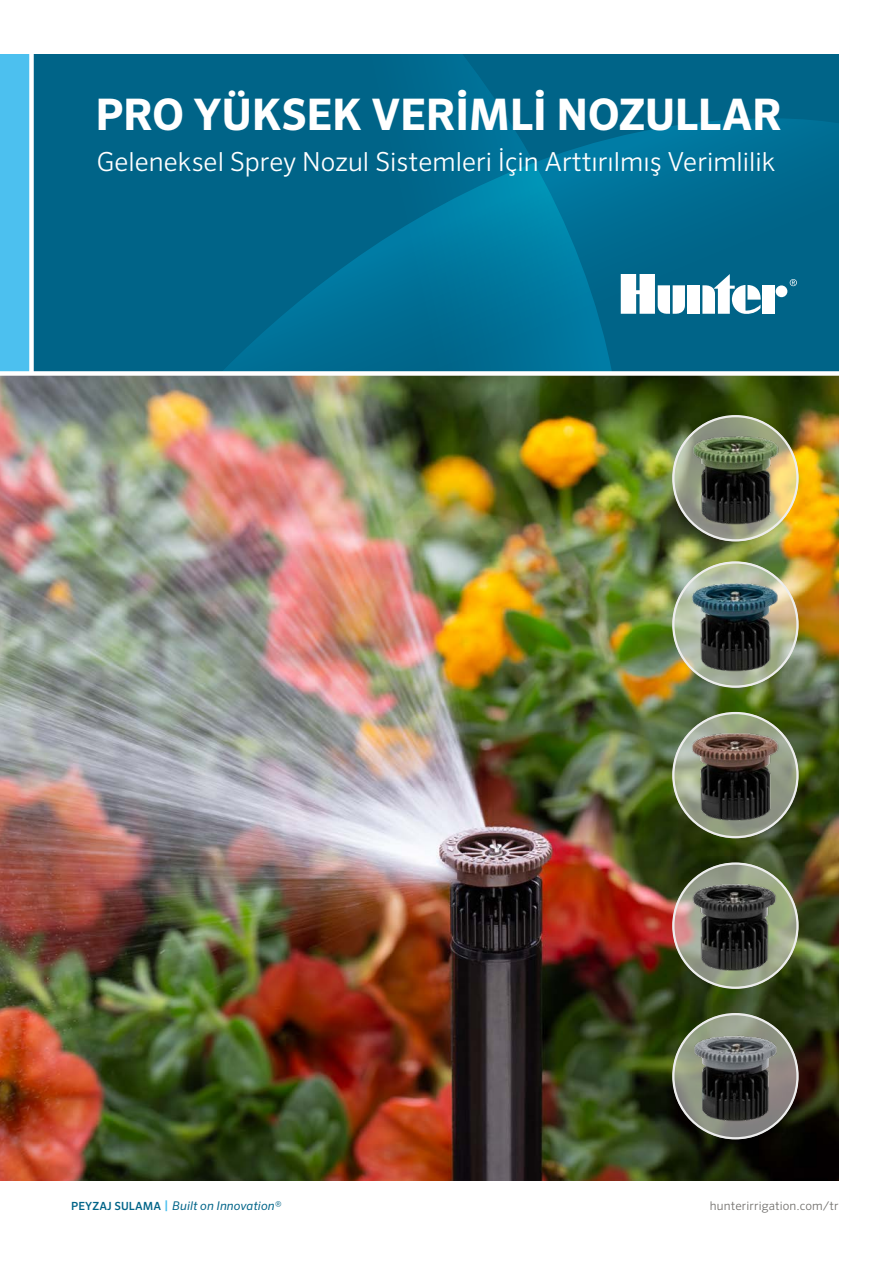
<style>
.page{position:relative;width:893px;height:1263px;background:#fff}
.page>*{position:absolute;margin:0;border:0;box-sizing:border-box;transform-origin:0 0}
.t1{font:700 43.5px "Sero Pro";letter-spacing:-.01em;color:#fff}
.t2{font:300 26.25px "Sero Pro";color:#fff}
.t3{font:italic 12px "Sero Pro";letter-spacing:.01em;color:#006488}
.t4{font:300 12px "Sero Pro";letter-spacing:.01em;color:#716f6c}
.s1{font-weight:500;font-style:normal;font-size:11.25px}
.s2{font-weight:500;font-style:normal;color:#4cc0ef}
</style>
<div class="page">
<img style="left:0;top:376px;width:839px;height:805px">
<div style="left:32px;top:54px;width:807px;height:317px;background:#006488"></div>
<svg style="left:652px;top:118px;width:187px;height:180px"></svg>
<svg style="left:223px;top:54px;width:429px;height:317px"></svg>
<div style="left:0;top:54px;width:31px;height:319px;background:#4cc0ef"></div>
<div style="left:29px;top:0;width:5px;height:373px;background:#fff"></div>
<svg style="left:790px;top:279px;width:7px;height:7px"></svg>
<div style="left:687px;top:285px;width:13px;height:29px;background:#fff"></div>
<div style="left:776px;top:285px;width:11px;height:12px;background:#fff;border-radius:50%"></div>
<div style="left:762px;top:285px;width:13px;height:29px;background:#fff"></div>
<svg style="left:702px;top:274px;width:59px;height:40px"></svg>
<svg style="left:621px;top:274px;width:64px;height:40px"></svg>
<svg style="left:673px;top:416px;width:124px;height:124px;background:#b6b491"></svg>
<img style="left:691px;top:434px;width:89px;height:92px">
<svg style="left:673px;top:562px;width:124px;height:125px;background:#bfc3aa"></svg>
<img style="left:691px;top:580px;width:88px;height:93px">
<svg style="left:673px;top:713px;width:124px;height:124px;background:#a4ad96"></svg>
<img style="left:691px;top:730px;width:88px;height:94px">
<svg style="left:673px;top:863px;width:124px;height:125px;background:#adac98"></svg>
<img style="left:691px;top:883px;width:89px;height:89px">
<svg style="left:673px;top:1014px;width:124px;height:124px;background:#999c90"></svg>
<img style="left:691px;top:1034px;width:89px;height:88px">
<div style="left:0;top:371px;width:839px;height:5px;background:#fff"></div>
<h1 class="t1" style="left:96px;top:88px;width:688px">PRO YÜKSEK VERIMLI NOZULLAR</h1>
<p class="t2" style="left:97px;top:146px;width:680px">Geleneksel Sprey Nozul Sistemleri İçin Arttırılmış Verimlilik</p>
<p class="t3" style="left:71px;top:1198px;width:211px"><span class="s1">PEYZAJ SULAMA</span> <span class="s2">|</span> Built on Innovation®</p>
<p class="t4" style="left:710px;top:1198px;width:130px">hunterirrigation.com/tr</p>
</div>
